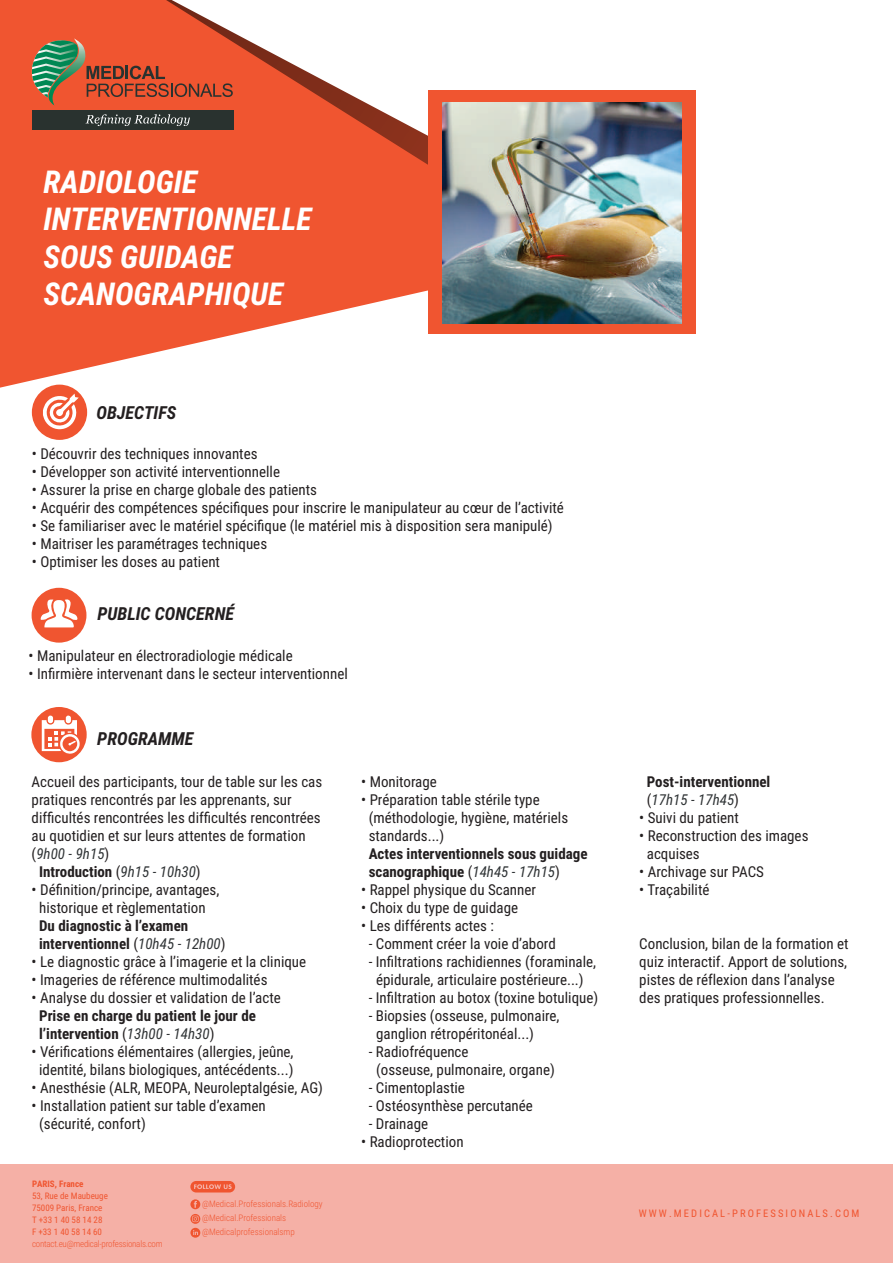
<style>
.page{position:relative;width:893px;height:1263px;background:#fff}
.page>*{position:absolute;margin:0;border:0;box-sizing:border-box;transform-origin:0 0}
.t1{font:italic 700 31.5px/37.5px "Roboto Condensed";color:#fff}
.t2{font:italic 700 18px "Roboto Condensed";color:#231f20}
.t3{font:15px/18px "Roboto Condensed";color:#231f20}
.t4{font:700 15px/18px "Roboto Condensed";color:#231f20}
.t5{font:italic 15px "Roboto Condensed";color:#303436}
.t6{font:10.5px "Roboto Condensed";letter-spacing:.2em;color:#f05530}
.t7{font:300 9px/14.1px "Roboto Condensed";color:#f05530}
.t8{font:9px/12px "Roboto Condensed";color:#f05530}
.t9{font:300 9px "Roboto Condensed";letter-spacing:-.025em;color:#f05530}
.t10{font:700 9px "Roboto Condensed";color:#f05530}
.s1{font-style:normal;color:#231f20}
.s2{font-weight:400}
.s3{font-weight:400;font-style:italic;color:#303436}
</style>
<div class="page">
<svg style="left:0;top:0;width:172px;height:388px;background:#f16341"></svg>
<div style="left:95px;top:0;width:77px;height:264px;background:#f05530"></div>
<svg style="left:172px;top:0;width:256px;height:349px;fill:#f05530"></svg>
<svg style="left:24px;top:38px;width:209px;height:68px;background:#c55c39"></svg>
<div style="left:32px;top:110px;width:202px;height:20px;background:#29322f"></div>
<svg style="left:86px;top:114px;width:104px;height:12px"></svg>
<div style="left:0;top:1164px;width:893px;height:99px;background:#f5b0a6"></div>
<svg style="left:190px;top:1181px;width:45px;height:11px"></svg>
<svg style="left:190px;top:1199px;width:10px;height:39px"></svg>
<svg style="left:32px;top:588px;width:54px;height:55px"></svg>
<div style="left:31px;top:707px;width:56px;height:55px;background:#f05530;border-radius:50%"></div>
<svg style="left:42px;top:715px;width:38px;height:39px"></svg>
<div style="left:32px;top:385px;width:55px;height:55px;background:#f05530;border-radius:50%"></div>
<svg style="left:43px;top:394px;width:36px;height:35px"></svg>
<div style="left:428px;top:90px;width:268px;height:244px;background:#f05530"></div>
<img style="left:443px;top:103px;width:238px;height:221px">
<h1 class="t1" style="left:44px;top:162px;width:270px">RADIOLOGIE<br>INTERVENTIONNELLE<br>SOUS GUIDAGE<br>SCANOGRAPHIQUE</h1>
<p class="t2" style="left:96px;top:400px;width:81px">OBJECTIFS</p>
<p class="t3" style="left:32px;top:444px;width:227px">• Découvrir des techniques innovantes</p>
<p class="t3" style="left:32px;top:462px;width:250px">• Développer son activité interventionnelle</p>
<p class="t3" style="left:32px;top:480px;width:287px">• Assurer la prise en charge globale des patients</p>
<p class="t3" style="left:32px;top:498px;width:534px">• Acquérir des compétences spécifiques pour inscrire le manipulateur au cœur de l’activité</p>
<p class="t3" style="left:32px;top:516px;width:522px">• Se familiariser avec le matériel spécifique (le matériel mis à disposition sera manipulé)</p>
<p class="t3" style="left:32px;top:534px;width:237px">• Maitriser les paramétrages techniques</p>
<p class="t3" style="left:32px;top:552px;width:190px">• Optimiser les doses au patient</p>
<p class="t2" style="left:97px;top:601px;width:138px">PUBLIC CONCERNÉ</p>
<p class="t3" style="left:29px;top:646px;width:266px">• Manipulateur en électroradiologie médicale</p>
<p class="t3" style="left:29px;top:664px;width:321px">• Infirmière intervenant dans le secteur interventionnel</p>
<p class="t2" style="left:97px;top:726px;width:98px">PROGRAMME</p>
<p class="t3" style="left:32px;top:772px;width:292px">Accueil des participants, tour de table sur les cas</p>
<p class="t3" style="left:32px;top:790px;width:262px">pratiques rencontrés par les apprenants, sur</p>
<p class="t3" style="left:32px;top:808px;width:291px">difficultés rencontrées les difficultés rencontrées</p>
<p class="t3" style="left:32px;top:826px;width:275px">au quotidien et sur leurs attentes de formation</p>
<p class="t5" style="left:32px;top:843px;width:79px"><span class="s1">(</span>9h00 - 9h15<span class="s1">)</span></p>
<p class="t4" style="left:39px;top:862px;width:163px">Introduction <span class="s2">(</span><span class="s3">9h15 - 10h30</span><span class="s2">)</span></p>
<p class="t3" style="left:32px;top:880px;width:189px;text-align:center">• Définition/principe, avantages, historique et règlementation</p>
<p class="t4" style="left:39px;top:916px;width:188px">Du diagnostic à l’examen interventionnel <span class="s2">(</span><span class="s3">10h45 - 12h00</span><span class="s2">)</span></p>
<p class="t3" style="left:32px;top:952px;width:276px">• Le diagnostic grâce à l’imagerie et la clinique</p>
<p class="t3" style="left:32px;top:970px;width:237px">• Imageries de référence multimodalités</p>
<p class="t3" style="left:32px;top:988px;width:251px">• Analyse du dossier et validation de l’acte</p>
<p class="t4" style="left:39px;top:1006px;width:218px">Prise en charge du patient le jour de l’intervention <span class="s2">(</span><span class="s3">13h00 - 14h30</span><span class="s2">)</span></p>
<p class="t3" style="left:32px;top:1042px;width:263px;text-align:center">• Vérifications élémentaires (allergies, jeûne, identité, bilans biologiques, antécédents...)</p>
<p class="t3" style="left:32px;top:1078px;width:293px">• Anesthésie (ALR, MEOPA, Neuroleptalgésie, AG)</p>
<p class="t3" style="left:39px;top:1096px;width:228px;text-indent:-8px">• Installation patient sur table d’examen (sécurité, confort)</p>
<p class="t10" style="left:32px;top:1177px;width:53px">PARIS, France</p>
<p class="t8" style="left:32px;top:1189px;width:77px">53, Rue de Maubeuge<br>75009 Paris, France<br>T +33 1 40 58 14 28<br>F +33 1 40 58 14 60</p>
<p class="t9" style="left:32px;top:1237px;width:132px">contact.eu@medical-professionals.com</p>
<p class="t7" style="left:202px;top:1196px;width:122px">@Medical.Professionals.Radiology @Medical.Professionals</p>
<p class="t7" style="left:202px;top:1225px;width:94px">@Medicalprofessionalsmp</p>
<p class="t3" style="left:361px;top:772px;width:77px">• Monitorage</p>
<p class="t3" style="left:369px;top:790px;width:201px;text-indent:-8px">• Préparation table stérile type (méthodologie, hygiène, matériels standards...)</p>
<p class="t4" style="left:369px;top:844px;width:220px">Actes interventionnels sous guidage scanographique <span class="s2">(</span><span class="s3">14h45 - 17h15</span><span class="s2">)</span></p>
<p class="t3" style="left:361px;top:880px;width:176px">• Rappel physique du Scanner</p>
<p class="t3" style="left:361px;top:898px;width:158px">• Choix du type de guidage</p>
<p class="t3" style="left:361px;top:916px;width:134px">• Les différents actes :</p>
<p class="t3" style="left:369px;top:934px;width:189px">- Comment créer la voie d’abord</p>
<p class="t3" style="left:369px;top:952px;width:229px;text-align:center">- Infiltrations rachidiennes (foraminale, épidurale, articulaire postérieure...)</p>
<p class="t3" style="left:369px;top:988px;width:231px">- Infiltration au botox (toxine botulique)</p>
<p class="t3" style="left:376px;top:1006px;width:185px;text-indent:-8px">- Biopsies (osseuse, pulmonaire, ganglion rétropéritonéal...)</p>
<p class="t3" style="left:376px;top:1042px;width:180px;text-indent:-8px">- Radiofréquence<br>(osseuse, pulmonaire, organe)</p>
<p class="t3" style="left:369px;top:1078px;width:98px">- Cimentoplastie</p>
<p class="t3" style="left:369px;top:1096px;width:166px">- Ostéosynthèse percutanée</p>
<p class="t3" style="left:369px;top:1114px;width:61px">- Drainage</p>
<p class="t3" style="left:361px;top:1132px;width:104px">• Radioprotection</p>
<p class="t4" style="left:647px;top:772px;width:125px">Post-interventionnel <span class="s2">(</span><span class="s3">17h15 - 17h45</span><span class="s2">)</span></p>
<p class="t3" style="left:639px;top:808px;width:101px">• Suivi du patient</p>
<p class="t3" style="left:647px;top:826px;width:163px;text-indent:-8px">• Reconstruction des images acquises</p>
<p class="t3" style="left:639px;top:862px;width:126px">• Archivage sur PACS</p>
<p class="t3" style="left:639px;top:880px;width:72px">• Traçabilité</p>
<p class="t3" style="left:639px;top:934px;width:211px">Conclusion, bilan de la formation et quiz interactif. Apport de solutions, pistes de réflexion dans l’analyse des pratiques professionnelles.</p>
<p class="t6" style="left:639px;top:1206px;width:222px">WWW.MEDICAL-PROFESSIONALS.COM</p>
</div>
